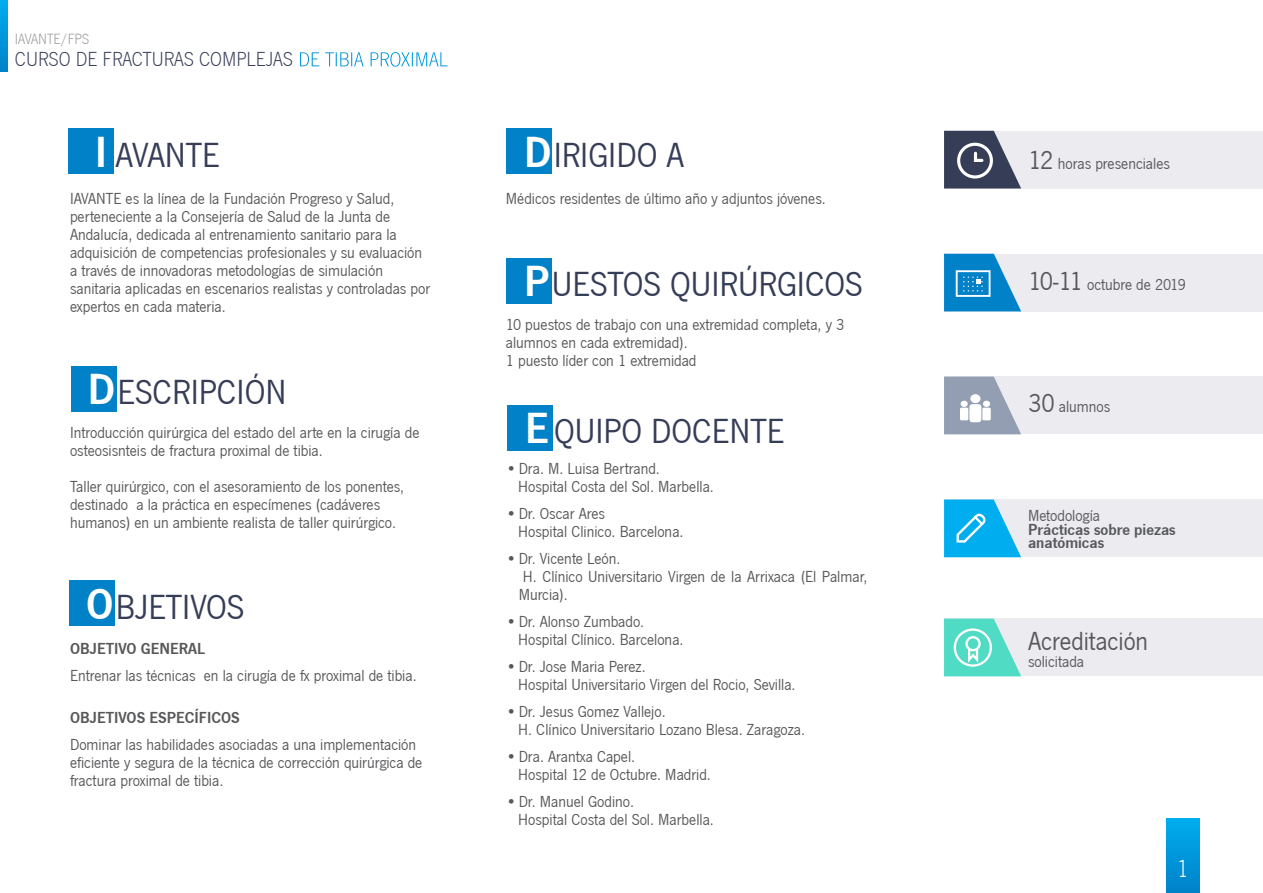
<style>
.page{position:relative;width:1263px;height:893px;background:#fff}
.page>*{position:absolute;margin:0;border:0;box-sizing:border-box;transform-origin:0 0}
.t1{font:36px "News Got T";color:#363d57}
.t2{font:27px "News Got T";color:#57585a}
.t3{font:25.5px "News Got T Lig";color:#fff}
.t4{font:21px "News Got T Lig";color:#363d57}
.t5{font:16.5px/18px "News Got T";color:#57585a}
.t6{font:16.5px "News Got T Dem";color:#57585a}
.t7{font:15.3px "News Got T Lig";color:#939598}
.s1{color:#fff}
.s2{font-family:"News Got T Dem";font-size:45px;color:#fff}
.s3{font-size:27px}
</style>
<div class="page">
<div style="left:70px;top:581px;width:45px;height:45px;background:#0081c8"></div>
<div style="left:507px;top:129px;width:45px;height:45px;background:#0081c8"></div>
<div style="left:71px;top:366px;width:45px;height:46px;background:#0081c8"></div>
<div style="left:68px;top:128px;width:45px;height:46px;background:#0081c8"></div>
<div style="left:1166px;top:819px;width:33px;height:74px;background:linear-gradient(to bottom,#00aded,#0082c9)"></div>
<div style="left:944px;top:131px;width:319px;height:57px;background:#ebebf0"></div>
<div style="left:944px;top:377px;width:319px;height:57px;background:#ebebf0"></div>
<div style="left:944px;top:500px;width:319px;height:57px;background:#ebebf0"></div>
<div style="left:944px;top:254px;width:319px;height:57px;background:#ebebf0"></div>
<svg style="left:944px;top:377px;width:77px;height:57px"></svg>
<svg style="left:0;top:0;width:8px;height:71px"></svg>
<svg style="left:944px;top:131px;width:77px;height:57px"></svg>
<svg style="left:944px;top:254px;width:77px;height:57px"></svg>
<div style="left:970px;top:394px;width:10px;height:9px;background:#fff;border-radius:50%"></div>
<div style="left:969px;top:404px;width:12px;height:18px;background:#fff;border-radius:3px"></div>
<div style="left:960px;top:401px;width:8px;height:6px;background:#fff;border-radius:50%"></div>
<div style="left:960px;top:408px;width:8px;height:12px;background:#fff;border-radius:2px"></div>
<div style="left:983px;top:401px;width:7px;height:6px;background:#fff;border-radius:50%"></div>
<div style="left:982px;top:408px;width:9px;height:12px;background:#fff;border-radius:2px"></div>
<svg style="left:944px;top:500px;width:77px;height:57px"></svg>
<div style="left:944px;top:619px;width:319px;height:57px;background:#ebebf0"></div>
<svg style="left:944px;top:619px;width:77px;height:57px"></svg>
<div style="left:965px;top:636px;width:16px;height:15px;border:2px solid #fff;border-radius:50%"></div>
<div style="left:954px;top:628px;width:38px;height:39px;border:2px solid #fff;border-radius:50%"></div>
<div style="left:507px;top:258px;width:45px;height:46px;background:#0081c8"></div>
<div style="left:508px;top:405px;width:45px;height:45px;background:#0081c8"></div>
<p class="t7" style="left:15px;top:31px;width:76px">IAVANTE/FPS</p>
<p class="t4" style="left:15px;top:48px;width:434px">CURSO DE FRACTURAS COMPLEJAS <span class="s1">DE TIBIA PROXIMAL</span></p>
<p class="t1" style="left:95px;top:131px;width:126px"><span class="s2">I</span> AVANTE</p>
<p class="t5" style="left:70px;top:189px;width:362px">IAVANTE es la línea de la Fundación Progreso y Salud, perteneciente a la Consejería de Salud de la Junta de Andalucía, dedicada al entrenamiento sanitario para la adquisición de competencias profesionales y su evaluación a través de innovadoras metodologías de simulación sanitaria aplicadas en escenarios realistas y controladas por expertos en cada materia.</p>
<p class="t1" style="left:88px;top:367px;width:200px"><span class="s2">D</span>ESCRIPCIÓN</p>
<p class="t5" style="left:70px;top:423px;width:351px">Introducción quirúrgica del estado del arte en la cirugía de osteosisnteis de fractura proximal de tibia.</p>
<p class="t5" style="left:70px;top:477px;width:336px">Taller quirúrgico, con el asesoramiento de los ponentes, destinado a la práctica en especímenes (cadáveres humanos) en un ambiente realista de taller quirúrgico.</p>
<p class="t1" style="left:86px;top:583px;width:160px"><span class="s2">O</span>BJETIVOS</p>
<p class="t6" style="left:70px;top:638px;width:137px">OBJETIVO GENERAL</p>
<p class="t5" style="left:70px;top:666px;width:348px">Entrenar las técnicas en la cirugía de fx proximal de tibia.</p>
<p class="t6" style="left:70px;top:707px;width:171px">OBJETIVOS ESPECÍFICOS</p>
<p class="t5" style="left:70px;top:735px;width:354px">Dominar las habilidades asociadas a una implementación eficiente y segura de la técnica de corrección quirúrgica de fractura proximal de tibia.</p>
<p class="t1" style="left:524px;top:131px;width:161px"><span class="s2">D</span>IRIGIDO A</p>
<p class="t5" style="left:506px;top:189px;width:321px">Médicos residentes de último año y adjuntos jóvenes.</p>
<p class="t1" style="left:524px;top:260px;width:340px"><span class="s2">P</span>UESTOS QUIRÚRGICOS</p>
<p class="t5" style="left:506px;top:315px;width:340px">10 puestos de trabajo con una extremidad completa, y 3 alumnos en cada extremidad).</p>
<p class="t5" style="left:506px;top:351px;width:192px">1 puesto líder con 1 extremidad</p>
<p class="t1" style="left:525px;top:407px;width:261px"><span class="s2">E</span>QUIPO DOCENTE</p>
<p class="t5" style="left:506px;top:459px;width:156px">• Dra. M. Luisa Bertrand.</p>
<p class="t5" style="left:518px;top:477px;width:197px">Hospital Costa del Sol. Marbella.</p>
<p class="t5" style="left:506px;top:504px;width:101px">• Dr. Oscar Ares</p>
<p class="t5" style="left:518px;top:522px;width:167px">Hospital Clinico. Barcelona.</p>
<p class="t5" style="left:506px;top:549px;width:116px">• Dr. Vicente León.</p>
<p class="t5" style="left:519px;top:567px;width:350px">H. Clínico Universitario Virgen de la Arrixaca (El Palmar,<br>Murcia).</p>
<p class="t5" style="left:506px;top:612px;width:140px">• Dr. Alonso Zumbado.</p>
<p class="t5" style="left:518px;top:630px;width:167px">Hospital Clínico. Barcelona.</p>
<p class="t5" style="left:506px;top:657px;width:141px">• Dr. Jose Maria Perez.</p>
<p class="t5" style="left:518px;top:675px;width:279px">Hospital Universitario Virgen del Rocio, Sevilla.</p>
<p class="t5" style="left:506px;top:702px;width:161px">• Dr. Jesus Gomez Vallejo.</p>
<p class="t5" style="left:518px;top:720px;width:288px">H. Clínico Universitario Lozano Blesa. Zaragoza.</p>
<p class="t5" style="left:506px;top:747px;width:131px">• Dra. Arantxa Capel.</p>
<p class="t5" style="left:518px;top:765px;width:194px">Hospital 12 de Octubre. Madrid.</p>
<p class="t5" style="left:506px;top:792px;width:130px">• Dr. Manuel Godino.</p>
<p class="t5" style="left:518px;top:810px;width:197px">Hospital Costa del Sol. Marbella.</p>
<p class="t5" style="left:1028px;top:154px;width:143px"><span class="s3">12</span> horas presenciales</p>
<p class="t5" style="left:1028px;top:275px;width:159px"><span class="s3">10-11</span> octubre de 2019</p>
<p class="t5" style="left:1028px;top:396px;width:84px"><span class="s3">30</span> alumnos</p>
<p class="t5" style="left:1028px;top:506px;width:74px">Metodología</p>
<p class="t6" style="left:1028px;top:518px;width:149px">Prácticas sobre piezas</p>
<p class="t6" style="left:1028px;top:531px;width:78px">anatómicas</p>
<p class="t2" style="left:1028px;top:623px;width:122px">Acreditación</p>
<p class="t5" style="left:1028px;top:651px;width:58px">solicitada</p>
<p class="t3" style="left:1177px;top:854px;width:14px">1</p>
</div>
